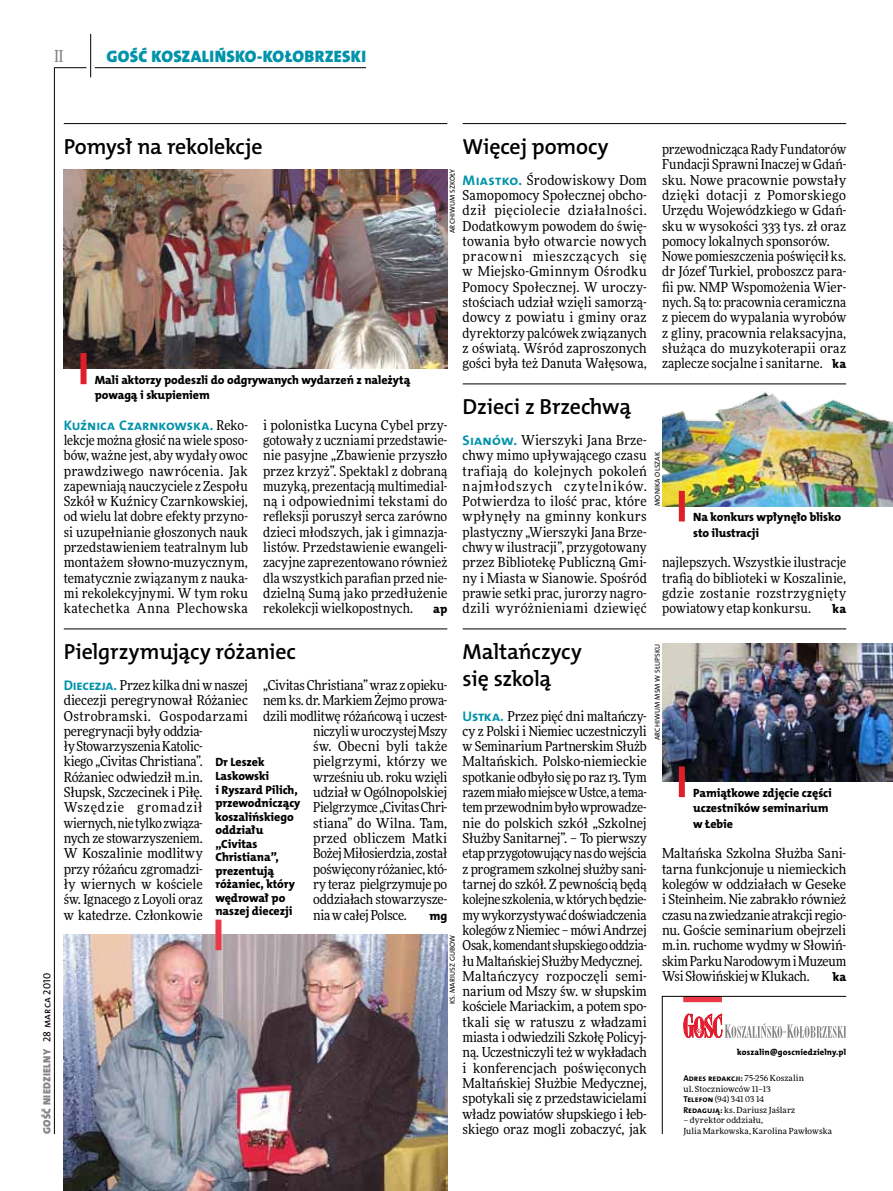
<style>
.page{position:relative;width:893px;height:1191px;background:#fff}
.page>*{position:absolute;margin:0;border:0;box-sizing:border-box;transform-origin:0 0}
.t1{font:21.9px/26.7px "The Mix HP6 Se Bld";letter-spacing:-.01em;color:#000}
.t2{font:16.65px "The Mix HP9 Blk";letter-spacing:.02em;color:#0093aa}
.t3{font:500 16.5px "Freeday Narrow";color:#858486;scale:.9 1}
.t4{font:13.95px "The Mix HP7 Bld";letter-spacing:-.005em;color:#0093aa}
.t5{font:13.65px/15.3px "Freeday Narrow News";letter-spacing:-.005em;color:#000;text-align:justify}
.t6{font:13.65px "Freeday Narrow News";letter-spacing:-.025em;color:#000}
.t7{font:13.65px "Freeday Narrow News";letter-spacing:.02em;color:#000}
.t8{font:12.3px "The Mix HP8 Ex Bld";letter-spacing:-.005em;color:#000}
.t9{font:12px/13.5px "The Mix HP8 Ex Bld";letter-spacing:-.005em;color:#000}
.t10{font:10.5px "The Mix HP9 Blk";letter-spacing:.025em;color:#858486}
.t11{font:8.55px "The Mix HP7 Bld";letter-spacing:.005em;color:#000}
.t12{font:8.55px "The Mix HP8 Ex Bld";letter-spacing:.015em;color:#000}
.t13{font:8.4px/10.5px "Freeday News";letter-spacing:.01em;color:#000}
.t14{font:7.2px "The Mix HP5 Plain";letter-spacing:.015em;color:#000}
.s1{font-family:"The Mix HP5 Plain";color:#000}
.s2{font-family:"The Mix HP7 Bld";font-size:13.95px;color:#0093aa}
.s3{font-family:"Freeday Narrow News";font-size:13.65px;color:#000}
.s4{font-family:"The Mix HP8 Ex Bld";font-size:12.3px}
.s5{font-family:"Freeday News";font-size:8.4px}
.s6{font-family:"The Mix HP7 Bld";font-size:8.55px}
</style>
<div class="page">
<hr style="left:54px;top:67px;width:1px;height:1067px;background:#000">
<hr style="left:90px;top:34px;width:1px;height:43px;background:#000">
<hr style="left:54px;top:67px;width:32px;height:1px;background:#000">
<hr style="left:95px;top:67px;width:271px;height:1px;background:#000">
<svg style="left:662px;top:996px;width:185px;height:138px"></svg>
<hr style="left:64px;top:123px;width:383px;height:1px;background:#000">
<hr style="left:64px;top:628px;width:383px;height:1px;background:#000">
<hr style="left:463px;top:123px;width:383px;height:1px;background:#000">
<img style="left:64px;top:169px;width:383px;height:199px">
<img style="left:64px;top:935px;width:383px;height:256px">
<img style="left:662px;top:384px;width:231px;height:122px">
<div style="left:81px;top:353px;width:6px;height:31px;background:#df1e2a"></div>
<div style="left:679px;top:491px;width:6px;height:30px;background:#df1e2a"></div>
<hr style="left:463px;top:384px;width:383px;height:1px;background:#000">
<div style="left:215px;top:919px;width:6px;height:31px;background:#eb3848"></div>
<hr style="left:463px;top:628px;width:383px;height:1px;background:#000">
<img style="left:662px;top:644px;width:231px;height:138px">
<div style="left:679px;top:766px;width:6px;height:31px;background:#df1e2a"></div>
<p class="t3" style="left:54px;top:46px;width:11px">II</p>
<p class="t2" style="left:106px;top:46px;width:261px">GOŚĆ KOSZALIŃSKO-KOŁOBRZESKI</p>
<p class="t10" style="left:40px;top:1134px;width:163px;rotate:-90deg">GOŚĆ NIEDZIELNY <span class="s1">28 marca 2010</span></p>
<h1 class="t1" style="left:64px;top:133px;width:200px">Pomysł na rekolekcje</h1>
<h1 class="t1" style="left:463px;top:133px;width:148px">Więcej pomocy</h1>
<p class="t5" style="left:463px;top:172px;width:186px"><span class="s2">Miastko.</span> Środowiskowy Dom Samopomocy Społecznej obcho&shy;dził pięciolecie działalności.<br>Dodatkowym powodem do świę&shy;towania było otwarcie nowych pracowni mieszczących się w Miejsko-Gminnym Ośrodku Pomocy Społecznej. W uroczy&shy;stościach udział wzięli samorzą&shy;dowcy z powiatu i gminy oraz dyrektorzy palcówek związanych z oświatą. Wśród zaproszonych gości była też Danuta Wałęsowa,</p>
<p class="t14" style="left:448px;top:233px;width:65px;rotate:-90deg">Archiwum szkoły</p>
<p class="t9" style="left:95px;top:372px;width:317px;line-height:15.3px">Mali aktorzy podeszli do odgrywanych wydarzeń z należytą powagą i skupieniem</p>
<p class="t4" style="left:64px;top:416px;width:186px">Kuźnica Czarnkowska. <span class="s3">Reko-</span></p>
<p class="t5" style="left:64px;top:432px;width:186px">lekcje można głosić na wiele sposo&shy;bów, ważne jest, aby wydały owoc prawdziwego nawrócenia. Jak zapewniają nauczyciele z Zespołu Szkół w Kuźnicy Czarnkowskiej, od wielu lat dobre efekty przyno&shy;si uzupełnianie głoszonych nauk przedstawieniem teatralnym lub montażem słowno-muzycznym, tematycznie związanym z nauka&shy;mi rekolekcyjnymi. W tym roku katechetka Anna Plechowska</p>
<p class="t5" style="left:263px;top:417px;width:186px">i polonistka Lucyna Cybel przy&shy;gotowały z uczniami przedstawie&shy;nie pasyjne „Zbawienie przyszło przez krzyż”. Spektakl z dobraną muzyką, prezentacją multimedial&shy;ną i odpowiednimi tekstami do refleksji poruszył serca zarówno dzieci młodszych, jak i gimnazja&shy;listów. Przedstawienie ewangeli&shy;zacyjne zaprezentowano również dla wszystkich parafian przed nie&shy;dzielną Sumą jako przedłużenie rekolekcji wielkopostnych.</p>
<p class="t8" style="left:433px;top:601px;width:16px">ap</p>
<h1 class="t1" style="left:463px;top:394px;width:170px">Dzieci z Brzechwą</h1>
<p class="t5" style="left:463px;top:432px;width:186px"><span class="s2">Sianów.</span> Wierszyki Jana Brze&shy;chwy mimo upływającego czasu trafiają do kolejnych pokoleń najmłodszych czytelników.<br>Potwierdza to ilość prac, które wpłynęły na gminny konkurs plastyczny „Wierszyki Jana Brze&shy;chwy w ilustracji”, przygotowany przez Bibliotekę Publiczną Gmi&shy;ny i Miasta w Sianowie. Spośród prawie setki prac, jurorzy nagro&shy;dzili wyróżnieniami dziewięć</p>
<p class="t5" style="left:662px;top:141px;width:186px;text-align:left">przewodnicząca Rady Fundatorów<br>Fundacji Sprawni Inaczej w Gdań&shy;sku. Nowe pracownie powstały dzięki dotacji z Pomorskiego<br>Urzędu Wojewódzkiego w Gdań&shy;sku w wysokości 333 tys. zł oraz pomocy lokalnych sponsorów.<br>Nowe pomieszczenia poświęcił ks. dr Józef Turkiel, proboszcz para&shy;fii pw. NMP Wspomożenia Wier&shy;nych. Są to: pracownia ceramiczna z piecem do wypalania wyrobów z gliny, pracownia relaksacyjna, służąca do muzykoterapii oraz zaplecze socjalne i sanitarne. <span class="s4">ka</span></p>
<p class="t14" style="left:653px;top:506px;width:55px;rotate:-90deg">Monika Olszak</p>
<p class="t9" style="left:693px;top:510px;width:149px;line-height:15.3px">Na konkurs wpłynęło blisko sto ilustracji</p>
<p class="t5" style="left:662px;top:555px;width:186px">najlepszych. Wszystkie ilustracje trafią do biblioteki w Koszalinie, gdzie zostanie rozstrzygnięty powiatowy etap konkursu.</p>
<p class="t8" style="left:833px;top:601px;width:15px">ka</p>
<h1 class="t1" style="left:64px;top:638px;width:234px">Pielgrzymujący różaniec</h1>
<p class="t5" style="left:64px;top:677px;width:186px;text-align:left"><span class="s2">Diecezja.</span> Przez kilka dni w naszej diecezji peregrynował Różaniec<br>Ostrobramski. Gospodarzami peregrynacji były oddzia-<br>ły Stowarzyszenia Katolic-<br>kiego „Civitas Christiana”.<br>Różaniec odwiedził m.in.<br>Słupsk, Szczecinek i Piłę.<br>Wszędzie gromadził wiernych, nie tylko związa-<br>nych ze stowarzyszeniem.<br>W Koszalinie modlitwy<br>przy różańcu zgromadzi-<br>ły wiernych w kościele<br>św. Ignacego z Loyoli oraz<br>w katedrze. Członkowie</p>
<p class="t5" style="left:263px;top:677px;width:186px">„Civitas Christiana” wraz z opieku-</p>
<h1 class="t1" style="left:463px;top:638px;width:121px">Maltańczycy się szkolą</h1>
<p class="t5" style="left:263px;top:692px;width:186px">nem ks. dr. Markiem Żejmo prowa-</p>
<p class="t5" style="left:263px;top:708px;width:186px">dzili modlitwę różańcową i uczest-</p>
<p class="t5" style="left:313px;top:723px;width:136px">niczyli w uroczystej Mszy</p>
<p class="t7" style="left:313px;top:738px;width:136px">św. Obecni byli także</p>
<p class="t5" style="left:313px;top:754px;width:136px">pielgrzymi, którzy we</p>
<p class="t5" style="left:313px;top:769px;width:136px">wrześniu ub. roku wzięli</p>
<p class="t5" style="left:313px;top:784px;width:136px">udział w Ogólnopolskiej</p>
<p class="t5" style="left:313px;top:799px;width:136px">Pielgrzymce „Civitas Chri-</p>
<p class="t5" style="left:313px;top:815px;width:136px">stiana” do Wilna. Tam,</p>
<p class="t5" style="left:313px;top:830px;width:136px">przed obliczem Matki</p>
<p class="t5" style="left:313px;top:845px;width:136px">Bożej Miłosierdzia, został</p>
<p class="t5" style="left:313px;top:861px;width:136px">poświęcony różaniec, któ-</p>
<p class="t6" style="left:313px;top:875px;width:136px">ry teraz pielgrzymuje po</p>
<p class="t5" style="left:313px;top:891px;width:136px">oddziałach stowarzysze-</p>
<p class="t5" style="left:313px;top:907px;width:95px">nia w całej Polsce.</p>
<p class="t8" style="left:430px;top:907px;width:19px">mg</p>
<p class="t5" style="left:463px;top:708px;width:186px;text-align:left"><span class="s2">Ustka.</span> Przez pięć dni maltańczy&shy;cy z Polski i Niemiec uczestniczyli w Seminarium Partnerskim Służb Maltańskich. Polsko-niemieckie spotkanie odbyło się po raz 13. Tym razem miało miejsce w Ustce, a tema&shy;tem przewodnim było wprowadze&shy;nie do polskich szkół „Szkolnej Służby Sanitarnej”. – To pierwszy etap przygotowujący nas do wejścia z programem szkolnej służby sani&shy;tarnej do szkół. Z pewnością będą kolejne szkolenia, w których będzie&shy;my wykorzystywać doświadczenia kolegów z Niemiec – mówi Andrzej Osak, komendant słupskiego oddzia&shy;łu Maltańskiej Służby Medycznej.<br>Maltańczycy rozpoczęli semi&shy;narium od Mszy św. w słupskim kościele Mariackim, a potem spo&shy;tkali się w ratuszu z władzami miasta i odwiedzili Szkołę Policyj&shy;ną. Uczestniczyli też w wykładach i konferencjach poświęconych Maltańskiej Służbie Medycznej, spotykali się z przedstawicielami władz powiatów słupskiego i łeb&shy;skiego oraz mogli zobaczyć, jak</p>
<p class="t9" style="left:215px;top:755px;width:87px">Dr Leszek<br>Laskowski<br>i Ryszard Pilich, przewodniczący koszalińskiego oddziału „Civitas<br>Christiana”, prezentują różaniec, który wędrował po naszej diecezji</p>
<p class="t14" style="left:448px;top:1004px;width:71px;rotate:-90deg">Ks. Mariusz Gubow</p>
<p class="t14" style="left:653px;top:740px;width:98px;rotate:-90deg">Archiwum MSM w Słupsku</p>
<p class="t9" style="left:693px;top:785px;width:140px;line-height:15.3px">Pamiątkowe zdjęcie części uczestników seminarium w Łebie</p>
<p class="t5" style="left:662px;top:845px;width:186px">Maltańska Szkolna Służba Sani&shy;tarna funkcjonuje u niemieckich kolegów w oddziałach w Geseke i Steinheim. Nie zabrakło również czasu na zwiedzanie atrakcji regio&shy;nu. Goście seminarium obejrzeli m.in. ruchome wydmy w Słowiń&shy;skim Parku Narodowym i Muzeum Wsi Słowińskiej w Klukach.</p>
<p class="t8" style="left:833px;top:968px;width:15px">ka</p>
<p class="t12" style="left:737px;top:1046px;width:110px">koszalin@goscniedzielny.pl</p>
<p class="t11" style="left:683px;top:1073px;width:122px">Adres redakcji: <span class="s5">75-256 Koszalin</span></p>
<p class="t13" style="left:683px;top:1083px;width:113px">ul. Stoczniowców 11–13<br><span class="s6">Telefon</span> (94) 341 03 14<br><span class="s6">Redagują:</span> ks. Dariusz Jaślarz</p>
<p class="t13" style="left:683px;top:1115px;width:150px">– dyrektor oddziału,<br>Julia Markowska, Karolina Pawłowska</p>
</div>
